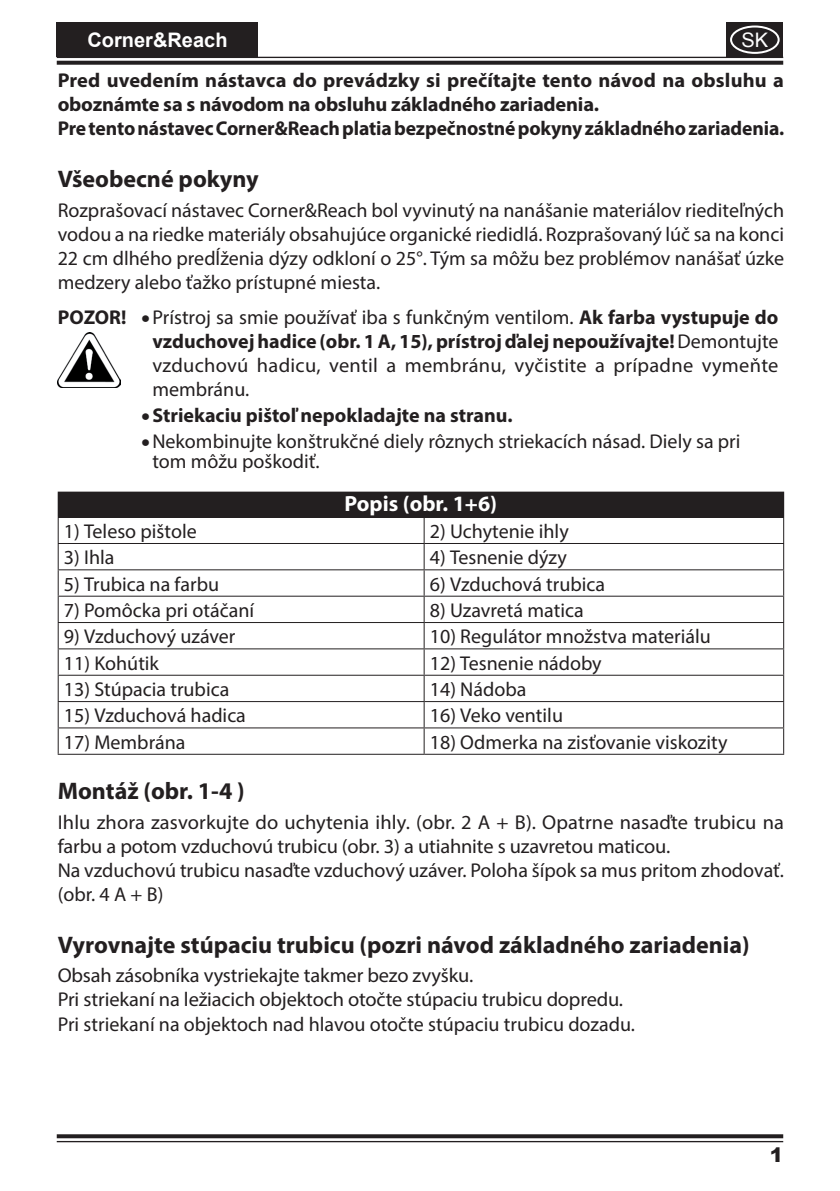
<style>
.page{position:relative;width:840px;height:1191px;background:#fff}
.page>*{position:absolute;margin:0;border:0;box-sizing:border-box;transform-origin:0 0}
.t1{font:700 24px "Myriad Pro";color:#231f20}
.t2{font:700 22px "Myriad Pro";color:#fff}
.t3{font:20px/24px "Myriad Pro";color:#231f20}
.t4{font:700 20px/24px "Myriad Pro";letter-spacing:-.005em;color:#231f20}
.t5{font:700 20px "Arial";color:#fff}
.t6{font:20px "Arial";color:#fff}
.t7{font:900 20px "Arial";color:#231f20}
.s1{font-weight:700}
.s2{font-size:32px}
.s3{font-weight:400;font-size:32px}
</style>
<div class="page">
<hr style="left:57px;top:57px;width:725px;height:1px;background:#231f20">
<svg style="left:57px;top:61px;width:725px;height:4px;background:#322e2f"></svg>
<svg style="left:57px;top:1134px;width:725px;height:4px;background:#322e2f"></svg>
<hr style="left:57px;top:1141px;width:725px;height:1px;background:#231f20">
<div style="left:726px;top:23px;width:56px;height:34px;background:#231f20"></div>
<div style="left:729px;top:26px;width:50px;height:28px;border:2px solid #fff;border-radius:50%"></div>
<div style="left:57px;top:23px;width:201px;height:34px;background:#231f20"></div>
<img style="left:58px;top:332px;width:62px;height:56px">
<hr style="left:58px;top:491px;width:366px;height:1px;background:#231f20">
<hr style="left:424px;top:491px;width:359px;height:1px;background:#231f20">
<svg style="left:57px;top:492px;width:728px;height:263px"></svg>
<p class="t5" style="left:87px;top:27px;width:142px">Corner&amp;Reach</p>
<p class="t6" style="left:741px;top:27px;width:28px">SK</p>
<p class="t4" style="left:58px;top:68px;width:727px">Pred uvedením nástavca do prevádzky si prečítajte tento návod na obsluhu a oboznámte sa s návodom na obsluhu základného zariadenia.<br>Pre tento nástavec Corner&amp;Reach platia bezpečnostné pokyny základného zariadenia.</p>
<p class="t1" style="left:58px;top:164px;width:202px">Všeobecné pokyny</p>
<p class="t3" style="left:58px;top:198px;width:727px;text-align:justify">Rozprašovací nástavec Corner&amp;Reach bol vyvinutý na nanášanie materiálov riediteľných vodou a na riedke materiály obsahujúce organické riedidlá. Rozprašovaný lúč sa na konci 22 cm dlhého predĺženia dýzy odkloní o 25°. Tým sa môžu bez problémov nanášať úzke medzery alebo ťažko prístupné miesta.</p>
<p class="t3" style="left:152px;top:304px;width:627px;text-align:justify;text-indent:-95px"><span class="s1">POZOR!</span> <span class="s2">•</span>Prístroj sa smie používať iba s funkčným ventilom. <span class="s1">Ak farba vystupuje do vzduchovej hadice (obr. 1 A, 15), prístroj ďalej nepoužívajte!</span>Demontujte vzduchovú hadicu, ventil a membránu, vyčistite a prípadne vymeňte membránu.</p>
<p class="t4" style="left:141px;top:402px;width:373px"><span class="s3">•</span>Striekaciu pištoľ nepokladajte na stranu.</p>
<p class="t3" style="left:152px;top:431px;width:589px;line-height:20px;text-indent:-11px"><span class="s2">•</span>Nekombinujte konštrukčné diely rôznych striekacích násad. Diely sa pri tom môžu poškodiť.</p>
<p class="t2" style="left:344px;top:490px;width:154px">Popis (obr. 1+6)</p>
<p class="t3" style="left:64px;top:519px;width:134px">1) Teleso pištole</p>
<p class="t3" style="left:429px;top:519px;width:140px">2) Uchytenie ihly</p>
<p class="t3" style="left:64px;top:545px;width:52px">3) Ihla</p>
<p class="t3" style="left:429px;top:545px;width:138px">4) Tesnenie dýzy</p>
<p class="t3" style="left:64px;top:571px;width:157px">5) Trubica na farbu</p>
<p class="t3" style="left:429px;top:571px;width:177px">6) Vzduchová trubica</p>
<p class="t3" style="left:64px;top:598px;width:192px">7) Pomôcka pri otáčaní</p>
<p class="t3" style="left:429px;top:598px;width:155px">8) Uzavretá matica</p>
<p class="t3" style="left:64px;top:624px;width:173px">9) Vzduchový uzáver</p>
<p class="t3" style="left:429px;top:624px;width:282px">10) Regulátor množstva materiálu</p>
<p class="t3" style="left:64px;top:650px;width:97px">11) Kohútik</p>
<p class="t3" style="left:429px;top:650px;width:173px">12) Tesnenie nádoby</p>
<p class="t3" style="left:64px;top:677px;width:167px">13) Stúpacia trubica</p>
<p class="t3" style="left:429px;top:677px;width:98px">14) Nádoba</p>
<p class="t3" style="left:64px;top:703px;width:183px">15) Vzduchová hadica</p>
<p class="t3" style="left:429px;top:703px;width:135px">16) Veko ventilu</p>
<p class="t3" style="left:64px;top:729px;width:123px">17) Membrána</p>
<p class="t3" style="left:429px;top:729px;width:299px">18) Odmerka na zisťovanie viskozity</p>
<p class="t1" style="left:58px;top:775px;width:188px">Montáž (obr. 1-4 )</p>
<p class="t3" style="left:58px;top:809px;width:727px">Ihlu zhora zasvorkujte do uchytenia ihly. (obr. 2 A + B). Opatrne nasaďte trubicu na farbu a potom vzduchovú trubicu (obr. 3) a utiahnite s uzavretou maticou.<br>Na vzduchovú trubicu nasaďte vzduchový uzáver. Poloha šípok sa mus pritom zhodovať. (obr. 4 A + B)</p>
<p class="t1" style="left:58px;top:929px;width:693px">Vyrovnajte stúpaciu trubicu (pozri návod základného zariadenia)</p>
<p class="t3" style="left:58px;top:963px;width:578px">Obsah zásobníka vystriekajte takmer bezo zvyšku.<br>Pri striekaní na ležiacich objektoch otočte stúpaciu trubicu dopredu.<br>Pri striekaní na objektoch nad hlavou otočte stúpaciu trubicu dozadu.</p>
<p class="t7" style="left:769px;top:1140px;width:15px">1</p>
</div>
